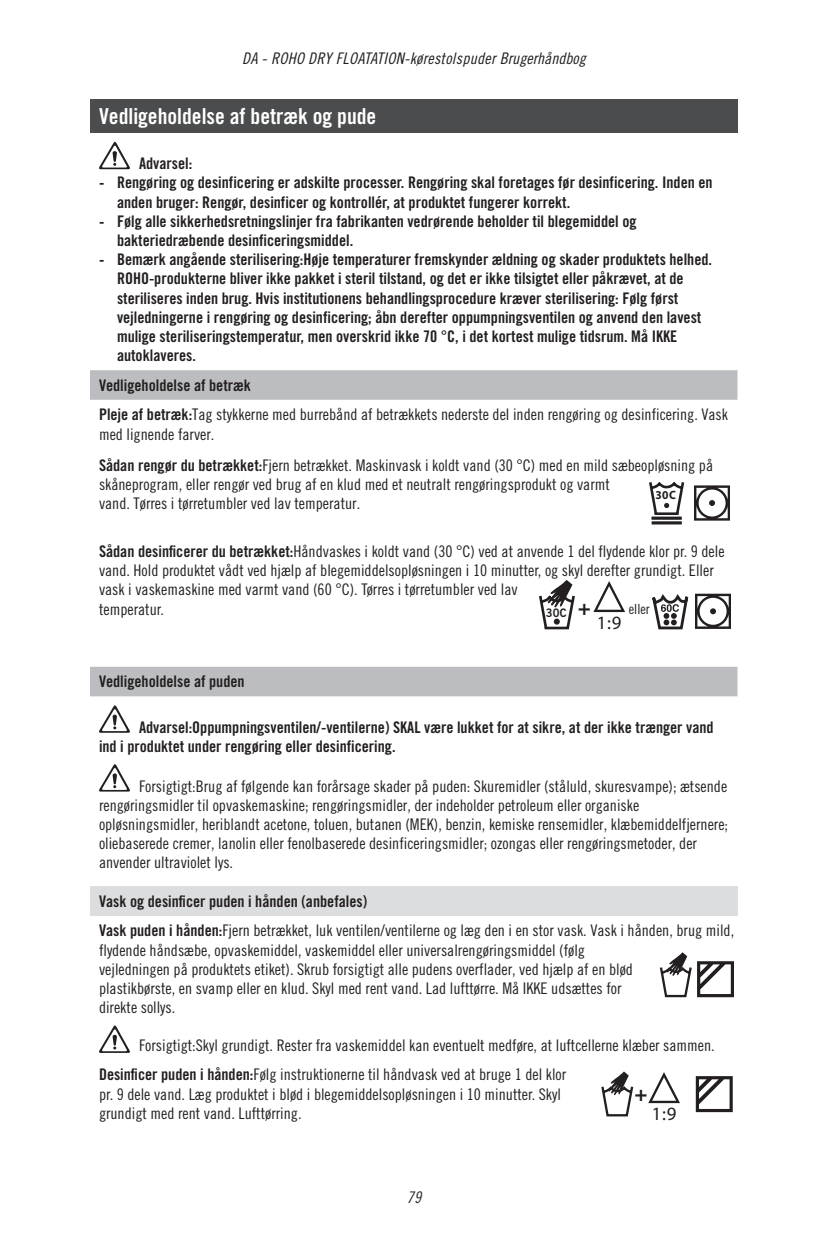
<style>
.page{position:relative;width:828px;height:1260px;background:#fff}
.page>*{position:absolute;margin:0;border:0;box-sizing:border-box;transform-origin:0 0}
.t1{font:22px "Trade Gothic LT Std Bd Cn 20";color:#fff}
.t2{font:22px "Trade Gothic LT Std Bd Cn 20";color:#231f20}
.t3{font:18.8px "Myriad Pro";color:#231f20}
.t4{font:16px/19.2px "Trade Gothic LT Std Cn 18";color:#231f20}
.t5{font:16px/19.2px "Trade Gothic LT Std Bd Cn 20";color:#231f20}
.t6{font:16px "Trade Gothic LT Std Cn 18 Obl";letter-spacing:.02em;color:#231f20}
.t7{font:14px "Trade Gothic LT Std Cn 18";color:#231f20}
.t8{font:700 12px "Myriad Pro";color:#231f20;scale:.95 1}
.t9{font:11.8px "Trade Gothic LT Std Bd 2";color:#231f20;scale:.95 1}
.s1{font-family:"Trade Gothic LT Std Bd 2"}
.s2{font-family:"Trade Gothic LT Std Bd Cn 20"}
</style>
<div class="page">
<div style="left:90px;top:99px;width:648px;height:34px;background:#4b4c4d"></div>
<svg style="left:90px;top:370px;width:648px;height:326px"></svg>
<div style="left:90px;top:886px;width:648px;height:30px;background:#dcdddf"></div>
<svg style="left:99px;top:142px;width:31px;height:27px"></svg>
<svg style="left:99px;top:705px;width:31px;height:28px"></svg>
<svg style="left:99px;top:764px;width:31px;height:28px"></svg>
<svg style="left:99px;top:1026px;width:31px;height:27px"></svg>
<svg style="left:601px;top:1071px;width:32px;height:45px"></svg>
<svg style="left:696px;top:1076px;width:37px;height:36px"></svg>
<svg style="left:648px;top:1072px;width:32px;height:32px"></svg>
<svg style="left:694px;top:485px;width:36px;height:36px"></svg>
<hr style="left:652px;top:517px;width:30px;height:3px;background:#231f20">
<svg style="left:652px;top:521px;width:30px;height:4px"></svg>
<svg style="left:647px;top:479px;width:39px;height:39px"></svg>
<svg style="left:539px;top:580px;width:36px;height:49px"></svg>
<svg style="left:591px;top:578px;width:35px;height:36px"></svg>
<svg style="left:652px;top:594px;width:36px;height:35px"></svg>
<svg style="left:695px;top:594px;width:36px;height:35px"></svg>
<svg style="left:660px;top:952px;width:74px;height:45px"></svg>
<p class="t6" style="left:242px;top:49px;width:345px">DA - ROHO DRY FLOATATION-kørestolspuder Brugerhåndbog</p>
<h1 class="t1" style="left:99px;top:103px;width:279px">Vedligeholdelse af betræk og pude</h1>
<p class="t5" style="left:139px;top:154px;width:55px">Advarsel:</p>
<p class="t5" style="left:117px;top:173px;width:597px;text-indent:-18px"><span class="s1">-</span> Rengøring og desinficering er adskilte processer. Rengøring skal foretages før desinficering. Inden en anden bruger: Rengør, desinficer og kontrollér, at produktet fungerer korrekt.</p>
<p class="t5" style="left:117px;top:211px;width:521px;text-indent:-18px"><span class="s1">-</span> Følg alle sikkerhedsretningslinjer fra fabrikanten vedrørende beholder til blegemiddel og bakteriedræbende desinficeringsmiddel.</p>
<p class="t5" style="left:117px;top:250px;width:597px;text-indent:-18px"><span class="s1">-</span> Bemærk angående sterilisering:Høje temperaturer fremskynder ældning og skader produktets helhed.<br>ROHO-produkterne bliver ikke pakket i steril tilstand, og det er ikke tilsigtet eller påkrævet, at de steriliseres inden brug. Hvis institutionens behandlingsprocedure kræver sterilisering: Følg først vejledningerne i rengøring og desinficering; åbn derefter oppumpningsventilen og anvend den lavest mulige steriliseringstemperatur, men overskrid ikke 70 °C, i det kortest mulige tidsrum. Må IKKE autoklaveres.</p>
<p class="t5" style="left:99px;top:375px;width:153px">Vedligeholdelse af betræk</p>
<p class="t4" style="left:99px;top:405px;width:631px"><span class="s2">Pleje af betræk:</span>Tag stykkerne med burrebånd af betrækkets nederste del inden rengøring og desinficering. Vask med lignende farver.</p>
<p class="t4" style="left:99px;top:456px;width:616px"><span class="s2">Sådan rengør du betrækket:</span>Fjern betrækket. Maskinvask i koldt vand (30 °C) med en mild sæbeopløsning på skåneprogram, eller rengør ved brug af en klud med et neutralt rengøringsprodukt og varmt<br>vand. Tørres i tørretumbler ved lav temperatur.</p>
<p class="t4" style="left:99px;top:542px;width:627px"><span class="s2">Sådan desinficerer du betrækket:</span>Håndvaskes i koldt vand (30 °C) ved at anvende 1 del flydende klor pr. 9 dele vand. Hold produktet vådt ved hjælp af blegemiddelsopløsningen i 10 minutter, og skyl derefter grundigt. Eller vask i vaskemaskine med varmt vand (60 °C). Tørres i tørretumbler ved lav<br>temperatur.</p>
<p class="t8" style="left:655px;top:487px;width:23px">30C</p>
<h1 class="t2" style="left:578px;top:594px;width:15px">+</h1>
<p class="t7" style="left:629px;top:601px;width:22px">eller</p>
<p class="t9" style="left:546px;top:606px;width:24px">30C</p>
<p class="t3" style="left:597px;top:611px;width:26px">1:9</p>
<p class="t5" style="left:99px;top:672px;width:147px">Vedligeholdelse af puden</p>
<p class="t5" style="left:99px;top:717px;width:616px;text-indent:40px">Advarsel:Oppumpningsventilen/-ventilerne) SKAL være lukket for at sikre, at der ikke trænger vand ind i produktet under rengøring eller desinficering.</p>
<p class="t4" style="left:99px;top:776px;width:631px;text-indent:40px">Forsigtigt:Brug af følgende kan forårsage skader på puden: Skuremidler (ståluld, skuresvampe); ætsende rengøringsmidler til opvaskemaskine; rengøringsmidler, der indeholder petroleum eller organiske opløsningsmidler, heriblandt acetone, toluen, butanen (MEK), benzin, kemiske rensemidler, klæbemiddelfjernere; oliebaserede cremer, lanolin eller fenolbaserede desinficeringsmidler; ozongas eller rengøringsmetoder, der anvender ultraviolet lys.</p>
<p class="t5" style="left:99px;top:892px;width:270px">Vask og desinficer puden i hånden (anbefales)</p>
<p class="t4" style="left:99px;top:921px;width:637px"><span class="s2">Vask puden i hånden:</span>Fjern betrækket, luk ventilen/ventilerne og læg den i en stor vask. Vask i hånden, brug mild, flydende håndsæbe, opvaskemiddel, vaskemiddel eller universalrengøringsmiddel (følg<br>vejledningen på produktets etiket). Skrub forsigtigt alle pudens overflader, ved hjælp af en blød<br>plastikbørste, en svamp eller en klud. Skyl med rent vand. Lad lufttørre. Må IKKE udsættes for<br>direkte sollys.</p>
<p class="t4" style="left:99px;top:1030px;width:617px;line-height:29.6px;text-indent:40px">Forsigtigt:Skyl grundigt. Rester fra vaskemiddel kan eventuelt medføre, at luftcellerne klæber sammen.<br><span class="s2">Desinficer puden i hånden:</span>Følg instruktionerne til håndvask ved at bruge 1 del klor</p>
<p class="t4" style="left:99px;top:1084px;width:464px">pr. 9 dele vand. Læg produktet i blød i blegemiddelsopløsningen i 10 minutter. Skyl grundigt med rent vand. Lufttørring.</p>
<h1 class="t2" style="left:635px;top:1080px;width:15px">+</h1>
<p class="t3" style="left:652px;top:1102px;width:26px">1:9</p>
<p class="t6" style="left:407px;top:1188px;width:16px">79</p>
</div>
